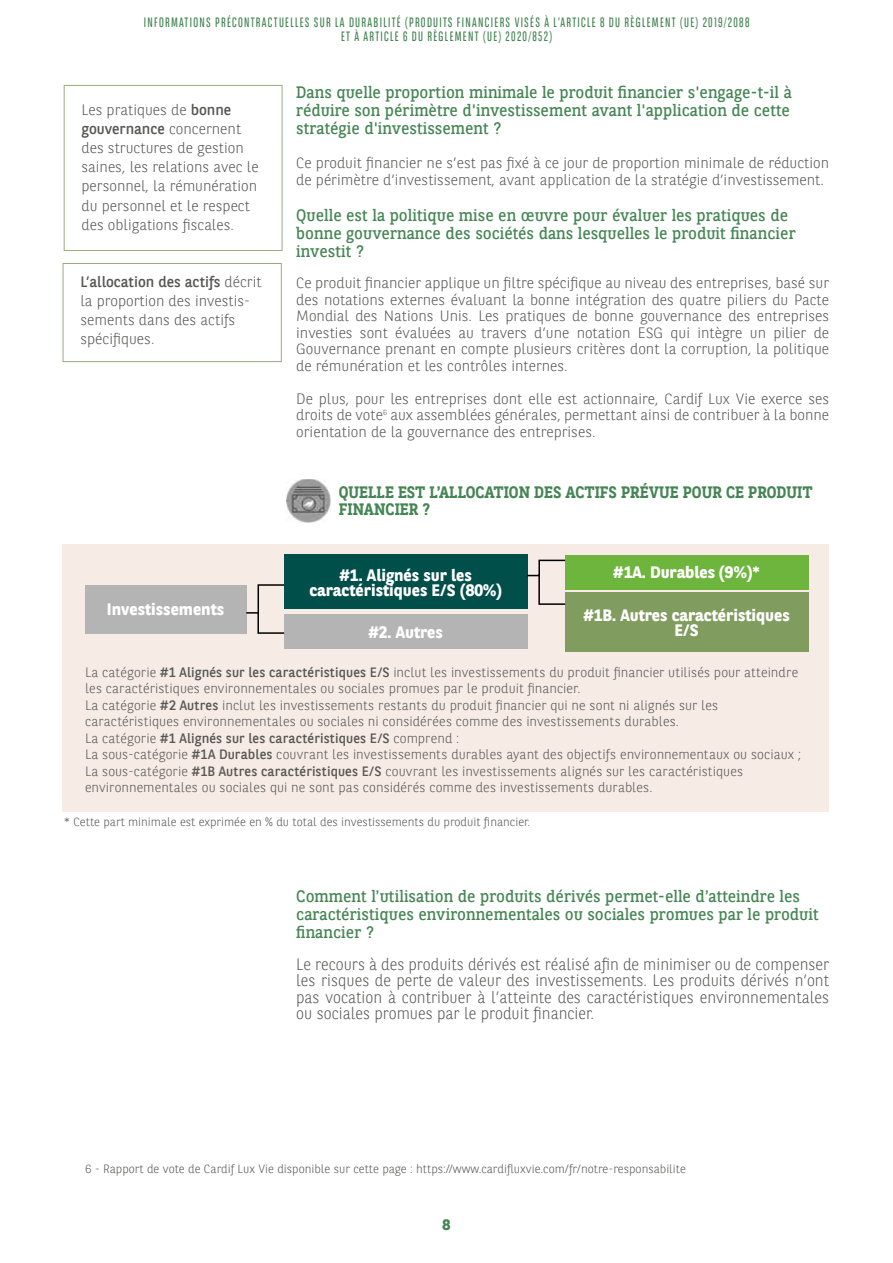
<style>
.page{position:relative;width:893px;height:1263px;background:#fff}
.page>*{position:absolute;margin:0;border:0;box-sizing:border-box;transform-origin:0 0}
.t1{font:16.5px/18px "BNPP Slab Serif";color:#458554}
.t2{font:300 16.5px/16.5px "BNPP Sans";color:#575756;text-align:justify;scale:.95 1}
.t3{font:700 16.5px/15px "BNPP Sans";color:#fff;text-align:center}
.t4{font:700 16.5px/16.5px "BNPP Slab Serif";color:#458554;scale:.95 1}
.t5{font:300 15px/19.2px "BNPP Sans";color:#575756}
.t6{font:700 15px "BNPP Sans";color:#458554}
.t7{font:300 13.5px/16.5px "BNPP Sans";letter-spacing:.005em;color:#575756}
.t8{font:13.5px/13.5px "BNPP Sans Condensed";letter-spacing:.1em;color:#458554;text-align:center;scale:.95 1}
.t9{font:300 12px "BNPP Sans";color:#575756}
.s1{font-weight:400}
</style>
<div class="page">
<div style="left:63px;top:544px;width:766px;height:268px;background:#f6ebe5"></div>
<div style="left:64px;top:85px;width:218px;height:166px;border:1px solid #96ad7d"></div>
<div style="left:85px;top:585px;width:161px;height:48px;background:#b5b4b4"></div>
<div style="left:284px;top:555px;width:243px;height:54px;background:#004f4a"></div>
<div style="left:284px;top:614px;width:243px;height:35px;background:#b5b4b4"></div>
<div style="left:565px;top:555px;width:243px;height:34px;background:#6eb53d"></div>
<div style="left:565px;top:592px;width:243px;height:59px;background:#809c5e"></div>
<svg style="left:245px;top:584px;width:40px;height:50px"></svg>
<svg style="left:527px;top:559px;width:40px;height:47px"></svg>
<div style="left:63px;top:263px;width:219px;height:99px;border:1px solid #96ad7d"></div>
<img style="left:287px;top:479px;width:43px;height:43px">
<p class="t8" style="left:144px;top:16px;width:639px">INFORMATIONS PRÉCONTRACTUELLES SUR LA DURABILITÉ (PRODUITS FINANCIERS VISÉS À L’ARTICLE 8 DU RÈGLEMENT (UE) 2019/2088<br>ET À ARTICLE 6 DU RÈGLEMENT (UE) 2020/852)</p>
<p class="t5" style="left:82px;top:99px;width:179px">Les pratiques de <span class="s1">bonne gouvernance</span> concernent des structures de gestion saines, les relations avec le personnel, la rémunération du personnel et le respect des obligations fiscales.</p>
<p class="t5" style="left:80px;top:271px;width:183px"><span class="s1">L’allocation des actifs</span> décrit la proportion des investis&shy;sements dans des actifs spécifiques.</p>
<p class="t3" style="left:107px;top:601px;width:119px">Investissements</p>
<p class="t1" style="left:296px;top:82px;width:497px;text-align:justify">Dans quelle proportion minimale le produit financier s'engage-t-il à réduire son périmètre d'investissement avant l'application de cette stratégie d'investissement ?</p>
<p class="t5" style="left:296px;top:154px;width:534px;line-height:16.5px">Ce produit financier ne s’est pas fixé à ce jour de proportion minimale de réduction de périmètre d’investissement, avant application de la stratégie d’investissement.</p>
<p class="t1" style="left:296px;top:205px;width:501px">Quelle est la politique mise en œuvre pour évaluer les pratiques de bonne gouvernance des sociétés dans lesquelles le produit financier investit ?</p>
<p class="t5" style="left:296px;top:274px;width:534px;line-height:16.5px;text-align:justify">Ce produit financier applique un filtre spécifique au niveau des entreprises, basé sur des notations externes évaluant la bonne intégration des quatre piliers du Pacte Mondial des Nations Unis. Les pratiques de bonne gouvernance des entreprises investies sont évaluées au travers d’une notation ESG qui intègre un pilier de Gouvernance prenant en compte plusieurs critères dont la corruption, la politique de rémunération et les contrôles internes.</p>
<p class="t5" style="left:296px;top:389px;width:534px;line-height:16.5px;text-align:justify">De plus, pour les entreprises dont elle est actionnaire, Cardif Lux Vie exerce ses droits de vote<sup>6</sup> aux assemblées générales, permettant ainsi de contribuer à la bonne orientation de la gouvernance des entreprises.</p>
<p class="t4" style="left:339px;top:483px;width:500px">QUELLE EST L’ALLOCATION DES ACTIFS PRÉVUE POUR CE PRODUIT<br>FINANCIER ?</p>
<p class="t3" style="left:309px;top:567px;width:194px">#1. Alignés sur les caractéristiques E/S (80%)</p>
<p class="t3" style="left:368px;top:624px;width:76px">#2. Autres</p>
<p class="t3" style="left:613px;top:564px;width:148px">#1A. Durables (9%)*</p>
<p class="t3" style="left:583px;top:607px;width:208px">#1B. Autres caractéristiques<br>E/S</p>
<p class="t7" style="left:85px;top:663px;width:717px">La catégorie <span class="s1">#1 Alignés sur les caractéristiques E/S</span> inclut les investissements du produit financier utilisés pour atteindre les caractéristiques environnementales ou sociales promues par le produit financier.<br>La catégorie <span class="s1">#2 Autres</span> inclut les investissements restants du produit financier qui ne sont ni alignés sur les caractéristiques environnementales ou sociales ni considérées comme des investissements durables.<br>La catégorie <span class="s1">#1 Alignés sur les caractéristiques E/S</span> comprend :<br>La sous-catégorie <span class="s1">#1A Durables</span> couvrant les investissements durables ayant des objectifs environnementaux ou sociaux ; La sous-catégorie <span class="s1">#1B Autres caractéristiques E/S</span> couvrant les investissements alignés sur les caractéristiques environnementales ou sociales qui ne sont pas considérés comme des investissements durables.</p>
<p class="t9" style="left:64px;top:813px;width:468px">* Cette part minimale est exprimée en % du total des investissements du produit financier.</p>
<p class="t1" style="left:296px;top:887px;width:524px">Comment l’utilisation de produits dérivés permet-elle d’atteindre les caractéristiques environnementales ou sociales promues par le produit financier ?</p>
<p class="t2" style="left:296px;top:955px;width:562px">Le recours à des produits dérivés est réalisé afin de minimiser ou de compenser les risques de perte de valeur des investissements. Les produits dérivés n’ont pas vocation à contribuer à l’atteinte des caractéristiques environnementales ou sociales promues par le produit financier.</p>
<p class="t9" style="left:85px;top:1161px;width:602px">6 - Rapport de vote de Cardif Lux Vie disponible sur cette page : https://www.cardifluxvie.com/fr/notre-responsabilite</p>
<p class="t6" style="left:442px;top:1215px;width:9px">8</p>
</div>
